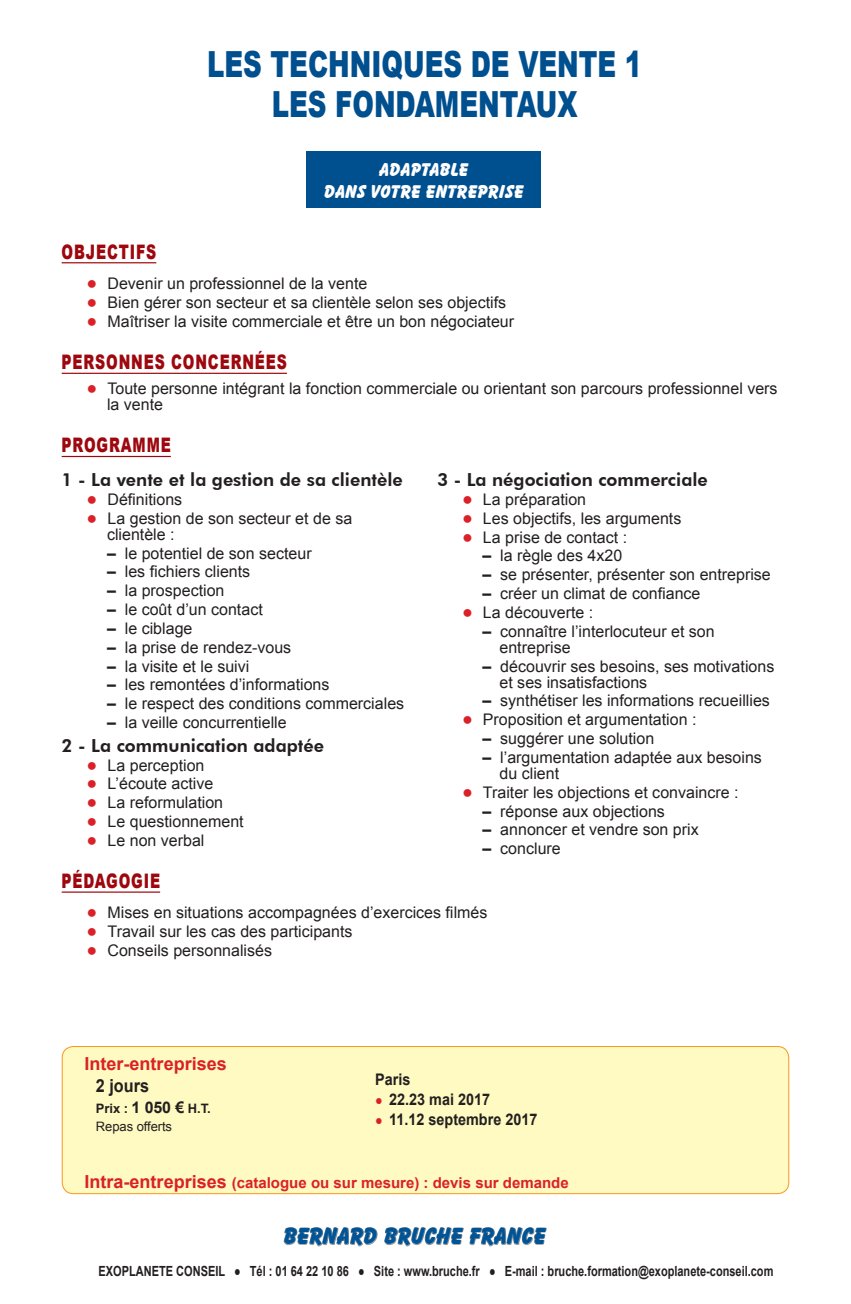
<style>
.page{position:relative;width:851px;height:1304px;background:#fff}
.page>*{position:absolute;margin:0;border:0;box-sizing:border-box;transform-origin:0 0}
.t1{font:900 36px/40px "Arial";color:#004f8f;text-align:center;scale:.72 1}
.t2{font:800 24px "Balloon BT";letter-spacing:.005em;color:#005495}
.t3{font:900 20px "Arial";letter-spacing:.06em;color:#9d070d;scale:.7 1}
.t4{font:800 19px/22.8px "Balloon BT";letter-spacing:.005em;color:#fff;text-align:center}
.t5{font:800 18px "Futura BT";color:#231f20}
.t6{font:700 18px "Arial";color:#da2128}
.t7{font:700 18px "Arial";color:#231f20;scale:.9 1}
.t8{font:16px/16px "Arial";color:#231f20}
.t9{font:700 16px "Arial";color:#231f20;scale:.9 1}
.t10{font:700 15px "Arial";color:#da2128}
.t11{font:700 14px "Arial";color:#231f20;scale:.78 1}
.t12{font:13px/17.8px "Arial";letter-spacing:-.005em;color:#231f20}
.s1{font-weight:700;font-size:18px;color:#da2128}
.s2{font-weight:700}
.s3{font-weight:700;font-size:16px}
.s4{font-size:14px;color:#da2128}
.s5{font-size:18px}
</style>
<div class="page">
<svg style="left:283px;top:1227px;width:264px;height:20px"></svg>
<div style="left:62px;top:1046px;width:726px;height:148px;background:#fffac1;border-radius:11px"></div>
<div style="left:62px;top:1046px;width:727px;height:148px;border:1px solid #f7971d;border-radius:11px"></div>
<hr style="left:62px;top:262px;width:94px;height:1px;background:#9d070d">
<hr style="left:62px;top:373px;width:225px;height:1px;background:#9d070d">
<hr style="left:62px;top:456px;width:109px;height:1px;background:#9d070d">
<div style="left:307px;top:152px;width:234px;height:56px;background:#004f8f"></div>
<hr style="left:62px;top:891px;width:98px;height:2px;background:#9d070d">
<h1 class="t1" style="left:207px;top:43px;width:605px">LES TECHNIQUES DE VENTE 1<br>LES FONDAMENTAUX</h1>
<p class="t4" style="left:324px;top:158px;width:201px">ADAPTABLE<br>DA NS VOTRE ENTREPRISE</p>
<p class="t3" style="left:62px;top:237px;width:65px">OBJECTIFS</p>
<p class="t8" style="left:87px;top:275px;width:282px"><span class="s1">●</span> Devenir un professionnel de la vente</p>
<p class="t8" style="left:87px;top:294px;width:421px"><span class="s1">●</span> Bien gérer son secteur et sa clientèle selon ses objectifs</p>
<p class="t8" style="left:87px;top:313px;width:429px"><span class="s1">●</span> Maîtriser la visite commerciale et être un bon négociateur</p>
<p class="t3" style="left:62px;top:348px;width:66px">PERSONNES</p>
<p class="t3" style="left:171px;top:348px;width:18px">CONCE</p>
<p class="t3" style="left:231px;top:348px;width:66px">RNÉES</p>
<p class="t8" style="left:107px;top:380px;width:672px;text-indent:-20px"><span class="s1">●</span> Toute personne intégrant la fonction commerciale ou orientant son parcours professionnel vers la vente</p>
<p class="t3" style="left:62px;top:431px;width:157px">PROGRAMME</p>
<p class="t5" style="left:62px;top:469px;width:342px">1 - La vente et la gestion de sa clientèle</p>
<p class="t8" style="left:87px;top:491px;width:97px"><span class="s1">●</span> Définitions</p>
<p class="t8" style="left:107px;top:510px;width:247px;text-indent:-20px"><span class="s1">●</span> La gestion de son secteur et de sa clientèle :</p>
<p class="t8" style="left:107px;top:545px;width:206px"><span class="s2">–</span> le potentiel de son secteur</p>
<p class="t8" style="left:107px;top:564px;width:145px"><span class="s2">–</span> les fichiers clients</p>
<p class="t8" style="left:107px;top:583px;width:119px"><span class="s2">–</span> la prospection</p>
<p class="t8" style="left:107px;top:602px;width:157px"><span class="s2">–</span> le coût d’un contact</p>
<p class="t8" style="left:107px;top:620px;width:87px"><span class="s2">–</span> le ciblage</p>
<p class="t8" style="left:107px;top:639px;width:186px"><span class="s2">–</span> la prise de rendez-vous</p>
<p class="t8" style="left:107px;top:658px;width:144px"><span class="s2">–</span> la visite et le suivi</p>
<p class="t8" style="left:107px;top:677px;width:224px"><span class="s2">–</span> les remontées d’informations</p>
<p class="t8" style="left:107px;top:696px;width:298px"><span class="s2">–</span> le respect des conditions commerciales</p>
<p class="t8" style="left:107px;top:715px;width:181px"><span class="s2">–</span> la veille concurrentielle</p>
<p class="t5" style="left:62px;top:734px;width:264px">2 - La communication adaptée</p>
<p class="t8" style="left:87px;top:757px;width:119px"><span class="s1">●</span> La perception</p>
<p class="t8" style="left:87px;top:776px;width:128px"><span class="s1">●</span> L’écoute active</p>
<p class="t8" style="left:87px;top:795px;width:138px"><span class="s1">●</span> La reformulation</p>
<p class="t8" style="left:87px;top:814px;width:158px"><span class="s1">●</span> Le questionnement</p>
<p class="t8" style="left:87px;top:832px;width:119px"><span class="s1">●</span> Le non verbal</p>
<p class="t5" style="left:437px;top:469px;width:272px">3 - La négociation commerciale</p>
<p class="t8" style="left:462px;top:491px;width:126px"><span class="s1">●</span> La préparation</p>
<p class="t8" style="left:462px;top:510px;width:221px"><span class="s1">●</span> Les objectifs, les arguments</p>
<p class="t8" style="left:462px;top:529px;width:166px"><span class="s1">●</span> La prise de contact :</p>
<p class="t8" style="left:482px;top:548px;width:141px"><span class="s2">–</span> la règle des 4x20</p>
<p class="t8" style="left:482px;top:567px;width:290px"><span class="s2">–</span> se présenter, présenter son entreprise</p>
<p class="t8" style="left:482px;top:586px;width:219px"><span class="s2">–</span> créer un climat de confiance</p>
<p class="t8" style="left:462px;top:604px;width:133px"><span class="s1">●</span> La découverte :</p>
<p class="t8" style="left:499px;top:623px;width:217px;text-indent:-17px"><span class="s2">–</span> connaître l’interlocuteur et son entreprise</p>
<p class="t8" style="left:499px;top:658px;width:276px;text-indent:-17px"><span class="s2">–</span> découvrir ses besoins, ses motivations et ses insatisfactions</p>
<p class="t8" style="left:482px;top:693px;width:289px"><span class="s2">–</span> synthétiser les informations recueillies</p>
<p class="t8" style="left:462px;top:712px;width:236px"><span class="s1">●</span> Proposition et argumentation :</p>
<p class="t8" style="left:482px;top:731px;width:173px"><span class="s2">–</span> suggérer une solution</p>
<p class="t8" style="left:499px;top:749px;width:264px;text-indent:-17px"><span class="s2">–</span> l’argumentation adaptée aux besoins du client</p>
<p class="t8" style="left:462px;top:784px;width:278px"><span class="s1">●</span> Traiter les objections et convaincre :</p>
<p class="t8" style="left:482px;top:803px;width:184px"><span class="s2">–</span> réponse aux objections</p>
<p class="t8" style="left:482px;top:822px;width:218px"><span class="s2">–</span> annoncer et vendre son prix</p>
<p class="t8" style="left:482px;top:841px;width:80px"><span class="s2">–</span> conclure</p>
<p class="t3" style="left:62px;top:866px;width:142px">PÉDAGOGIE</p>
<p class="t8" style="left:87px;top:905px;width:402px"><span class="s1">●</span> Mises en situations accompagnées d’exercices filmés</p>
<p class="t8" style="left:87px;top:924px;width:267px"><span class="s1">●</span> Travail sur les cas des participants</p>
<p class="t8" style="left:87px;top:942px;width:187px"><span class="s1">●</span> Conseils personnalisés</p>
<p class="t6" style="left:85px;top:1051px;width:144px">Inter-entreprises</p>
<p class="t7" style="left:96px;top:1074px;width:61px">2 jours</p>
<p class="t12" style="left:96px;top:1099px;width:116px"><span class="s2">Prix :</span> <span class="s3">1 050 €</span> <span class="s2">H.T.<br></span>Repas offerts</p>
<p class="t9" style="left:375px;top:1069px;width:41px">Paris</p>
<p class="t9" style="left:375px;top:1089px;width:129px"><span class="s4">●</span> 22.23 mai 2017</p>
<p class="t9" style="left:375px;top:1108px;width:181px"><span class="s4">●</span> 11.12 septembre 2017</p>
<p class="t10" style="left:85px;top:1172px;width:485px"><span class="s5">Intra-entreprises</span> (catalogue ou sur mesure) : devis sur demande</p>
<h2 class="t2" style="left:283px;top:1222px;width:264px">BERNARD BRUCHE FRANCE</h2>
<p class="t11" style="left:43px;top:1262px;width:938px"><sup>164</sup> EXOPLANETE CONSEIL ● Tél : 01 64 22 10 86 ● Site : www.bruche.fr ● E-mail : bruche.formation@exoplanete-conseil.com</p>
</div>
